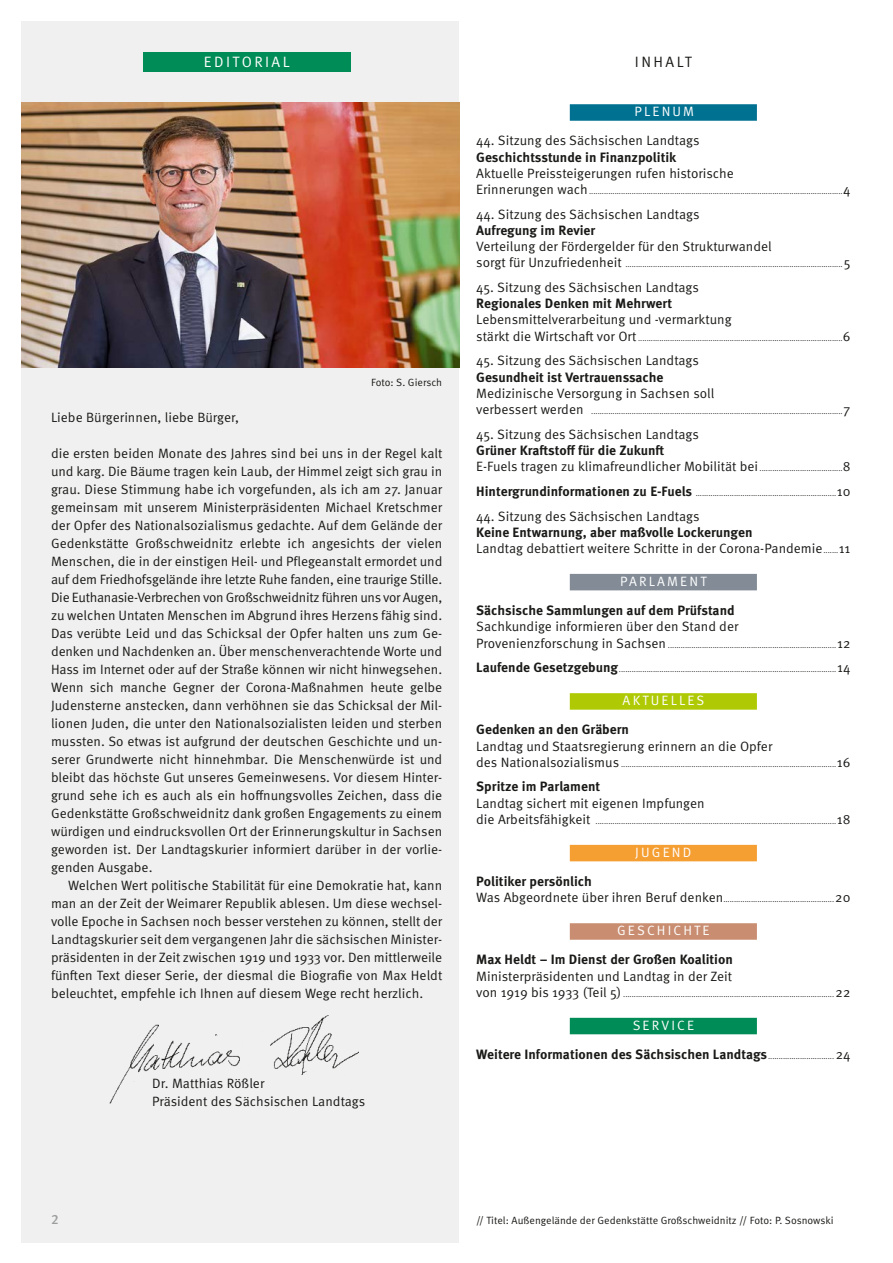
<style>
.page{position:relative;width:893px;height:1263px;background:#fff}
.page>*{position:absolute;margin:0;border:0;box-sizing:border-box;transform-origin:0 0}
.t1{font:15px "Meta Pro Norm";letter-spacing:.16em;color:#fff}
.t2{font:15px "Meta Pro Norm";letter-spacing:.16em;color:#1a1a18}
.t3{font:13.5px/18px "Meta Pro Norm";color:#1a1a18;text-align:justify}
.t4{font:700 13.5px "Meta Pro";color:#1a1a18}
.t5{font:13.5px "Meta Pro Norm";letter-spacing:.16em;color:#fff}
.t6{font:500 13.5px "Meta Pro";color:#9c9d9d}
.t7{font:10.5px "Meta Pro Norm";color:#1a1a18}
.t8{font:7.5px "Meta Pro Norm";color:#1a1a18}
.s1{font-size:13.5px}
.s2{font-size:7.5px}
.s3{font-family:"Meta Pro";font-weight:700;font-size:13.5px}
.s4{font-family:"Meta Pro Norm";font-weight:400;font-size:7.5px}
.s5{font-family:"Meta Pro Norm";font-weight:400}
</style>
<div class="page">
<div style="left:21px;top:21px;width:438px;height:1221px;background:#f0f0f0"></div>
<img style="left:109px;top:1016px;width:249px;height:88px">
<div style="left:570px;top:104px;width:187px;height:17px;background:#007191"></div>
<div style="left:570px;top:574px;width:187px;height:16px;background:#828b96"></div>
<div style="left:570px;top:693px;width:187px;height:17px;background:#afca05"></div>
<div style="left:570px;top:845px;width:187px;height:16px;background:#f59e32"></div>
<div style="left:570px;top:923px;width:187px;height:17px;background:#c98e72"></div>
<div style="left:570px;top:1018px;width:187px;height:16px;background:#008c57"></div>
<div style="left:143px;top:52px;width:207px;height:20px;background:#008c57"></div>
<img style="left:21px;top:102px;width:438px;height:266px">
<h1 class="t1" style="left:204px;top:50px;width:87px">EDITORIAL</h1>
<p class="t7" style="left:371px;top:374px;width:72px">Foto: S. Giersch</p>
<p class="t3" style="left:51px;top:407px;width:190px">Liebe Bürgerinnen, liebe Bürger,</p>
<p class="t3" style="left:51px;top:443px;width:393px">die ersten beiden Monate des Jahres sind bei uns in der Regel kalt und karg. Die Bäume tragen kein Laub, der Himmel zeigt sich grau in grau. Diese Stimmung habe ich vorgefunden, als ich am 27. Januar gemeinsam mit unserem Ministerpräsidenten Michael Kretschmer der Opfer des Nationalsozialismus gedachte. Auf dem Gelände der Gedenkstätte Großschweidnitz erlebte ich angesichts der vielen Menschen, die in der einstigen Heil- und Pflegeanstalt ermordet und auf dem Friedhofsgelände ihre letzte Ruhe fanden, eine traurige Stille.<br>Die Euthanasie-Verbrechen von Großschweidnitz führen uns vor Augen, zu welchen Untaten Menschen im Abgrund ihres Herzens fähig sind.<br>Das verübte Leid und das Schicksal der Opfer halten uns zum Ge&shy;denken und Nachdenken an. Über menschenverachtende Worte und Hass im Internet oder auf der Straße können wir nicht hinwegsehen.<br>Wenn sich manche Gegner der Corona-Maßnahmen heute gelbe Judensterne anstecken, dann verhöhnen sie das Schicksal der Mil&shy;lionen Juden, die unter den Nationalsozialisten leiden und sterben mussten. So etwas ist aufgrund der deutschen Geschichte und un&shy;serer Grundwerte nicht hinnehmbar. Die Menschenwürde ist und bleibt das höchste Gut unseres Gemeinwesens. Vor diesem Hinter&shy;grund sehe ich es auch als ein hoffnungsvolles Zeichen, dass die Gedenkstätte Großschweidnitz dank großen Engagements zu einem würdigen und eindrucksvollen Ort der Erinnerungskultur in Sachsen geworden ist. Der Landtagskurier informiert darüber in der vorlie&shy;genden Ausgabe.</p>
<p class="t3" style="left:51px;top:875px;width:393px;text-indent:17px">Welchen Wert politische Stabilität für eine Demokratie hat, kann man an der Zeit der Weimarer Republik ablesen. Um diese wechsel&shy;volle Epoche in Sachsen noch besser verstehen zu können, stellt der Landtagskurier seit dem vergangenen Jahr die sächsischen Minister&shy;präsidenten in der Zeit zwischen 1919 und 1933 vor. Den mittlerweile fünften Text dieser Serie, der diesmal die Biografie von Max Heldt beleuchtet, empfehle ich Ihnen auf diesem Wege recht herzlich.</p>
<p class="t3" style="left:152px;top:1073px;width:114px">Dr. Matthias Rößler</p>
<p class="t3" style="left:152px;top:1091px;width:215px">Präsident des Sächsischen Landtags</p>
<h1 class="t2" style="left:635px;top:50px;width:58px">INHALT</h1>
<p class="t5" style="left:634px;top:102px;width:61px">PLENUM</p>
<p class="t3" style="left:476px;top:131px;width:225px">44. Sitzung des Sächsischen Landtags</p>
<p class="t4" style="left:476px;top:146px;width:202px">Geschichtsstunde in Finanzpolitik</p>
<p class="t3" style="left:476px;top:163px;width:259px">Aktuelle Preissteigerungen rufen historische</p>
<p class="t8" style="left:476px;top:186px;width:376px"><span class="s1">Erinnerungen wach</span> .......................................................................................................................<span class="s1">4</span></p>
<p class="t3" style="left:476px;top:204px;width:225px">44. Sitzung des Sächsischen Landtags</p>
<p class="t4" style="left:476px;top:220px;width:121px">Aufregung im Revier</p>
<p class="t3" style="left:476px;top:237px;width:297px">Verteilung der Fördergelder für den Strukturwandel</p>
<p class="t8" style="left:476px;top:259px;width:376px"><span class="s1">sorgt für Unzufriedenheit</span> ......................................................................................................<span class="s1">5</span></p>
<p class="t3" style="left:476px;top:278px;width:224px">45. Sitzung des Sächsischen Landtags</p>
<p class="t4" style="left:476px;top:293px;width:198px">Regionales Denken mit Mehrwert</p>
<p class="t3" style="left:476px;top:310px;width:257px">Lebensmittelverarbeitung und -vermarktung</p>
<p class="t8" style="left:476px;top:332px;width:376px"><span class="s1">stärkt die Wirtschaft vor Ort</span> ................................................................................................<span class="s1">6</span></p>
<p class="t3" style="left:476px;top:351px;width:224px">45. Sitzung des Sächsischen Landtags</p>
<p class="t4" style="left:476px;top:366px;width:189px">Gesundheit ist Vertrauenssache</p>
<p class="t3" style="left:476px;top:383px;width:240px">Medizinische Versorgung in Sachsen soll</p>
<p class="t8" style="left:476px;top:406px;width:376px"><span class="s1">verbessert werden</span> ......................................................................................................................<span class="s1">7</span></p>
<p class="t3" style="left:476px;top:424px;width:224px">45. Sitzung des Sächsischen Landtags</p>
<p class="t4" style="left:476px;top:440px;width:190px">Grüner Kraftstoff für die Zukunft</p>
<p class="t3" style="left:476px;top:457px;width:376px">E-Fuels tragen zu klimafreundlicher Mobilität bei <span class="s2">.......................................</span>8</p>
<p class="t8" style="left:476px;top:487px;width:376px"><span class="s3">Hintergrundinformationen zu E-Fuels</span> ..................................................................<span class="s1">10</span></p>
<p class="t3" style="left:476px;top:506px;width:225px">44. Sitzung des Sächsischen Landtags</p>
<p class="t4" style="left:476px;top:521px;width:278px">Keine Entwarnung, aber maßvolle Lockerungen</p>
<p class="t3" style="left:476px;top:538px;width:376px">Landtag debattiert weitere Schritte in der Corona-Pandemie<span class="s2">.......</span>11</p>
<p class="t5" style="left:620px;top:571px;width:88px">PARLAMENT</p>
<p class="t4" style="left:476px;top:600px;width:260px">Sächsische Sammlungen auf dem Prüfstand</p>
<p class="t3" style="left:476px;top:617px;width:264px">Sachkundige informieren über den Stand der</p>
<p class="t8" style="left:476px;top:639px;width:376px"><span class="s1">Provenienzforschung in Sachsen</span> ...............................................................................<span class="s1">12</span></p>
<p class="t8" style="left:476px;top:664px;width:376px"><span class="s3">Laufende Gesetzgebung</span>......................................................................................................<span class="s1">14</span></p>
<p class="t5" style="left:623px;top:690px;width:83px">AKTUELLES</p>
<p class="t4" style="left:476px;top:719px;width:154px">Gedenken an den Gräbern</p>
<p class="t3" style="left:476px;top:736px;width:298px">Landtag und Staatsregierung erinnern an die Opfer</p>
<p class="t8" style="left:476px;top:758px;width:376px"><span class="s1">des Nationalsozialismus</span> .....................................................................................................<span class="s1">16</span></p>
<p class="t4" style="left:476px;top:776px;width:126px">Spritze im Parlament</p>
<p class="t3" style="left:476px;top:793px;width:230px">Landtag sichert mit eigenen Impfungen</p>
<p class="t8" style="left:476px;top:816px;width:376px"><span class="s1">die Arbeitsfähigkeit</span> .................................................................................................................<span class="s1">18</span></p>
<p class="t5" style="left:635px;top:842px;width:58px">JUGEND</p>
<p class="t4" style="left:476px;top:871px;width:117px">Politiker persönlich</p>
<p class="t8" style="left:476px;top:894px;width:376px"><span class="s1">Was Abgeordnete über ihren Beruf denken</span>....................................................<span class="s1">20</span></p>
<p class="t5" style="left:617px;top:920px;width:94px">GESCHICHTE</p>
<p class="t4" style="left:476px;top:949px;width:258px">Max Heldt – Im Dienst der Großen Koalition</p>
<p class="t3" style="left:476px;top:966px;width:257px">Ministerpräsidenten und Landtag in der Zeit</p>
<p class="t8" style="left:476px;top:988px;width:376px"><span class="s1">von 1919 bis 1933 (Teil 5)</span> ................................................................................................... <span class="s1">22</span></p>
<p class="t5" style="left:633px;top:1015px;width:63px">SERVICE</p>
<p class="t4" style="left:476px;top:1044px;width:376px">Weitere Informationen des Sächsischen Landtags<span class="s4">...............................</span> <span class="s5">24</span></p>
<p class="t6" style="left:51px;top:1209px;width:9px">2</p>
<p class="t7" style="left:476px;top:1213px;width:359px">// Titel: Außengelände der Gedenkstätte Großschweidnitz // Foto: P. Sosnowski</p>
</div>
